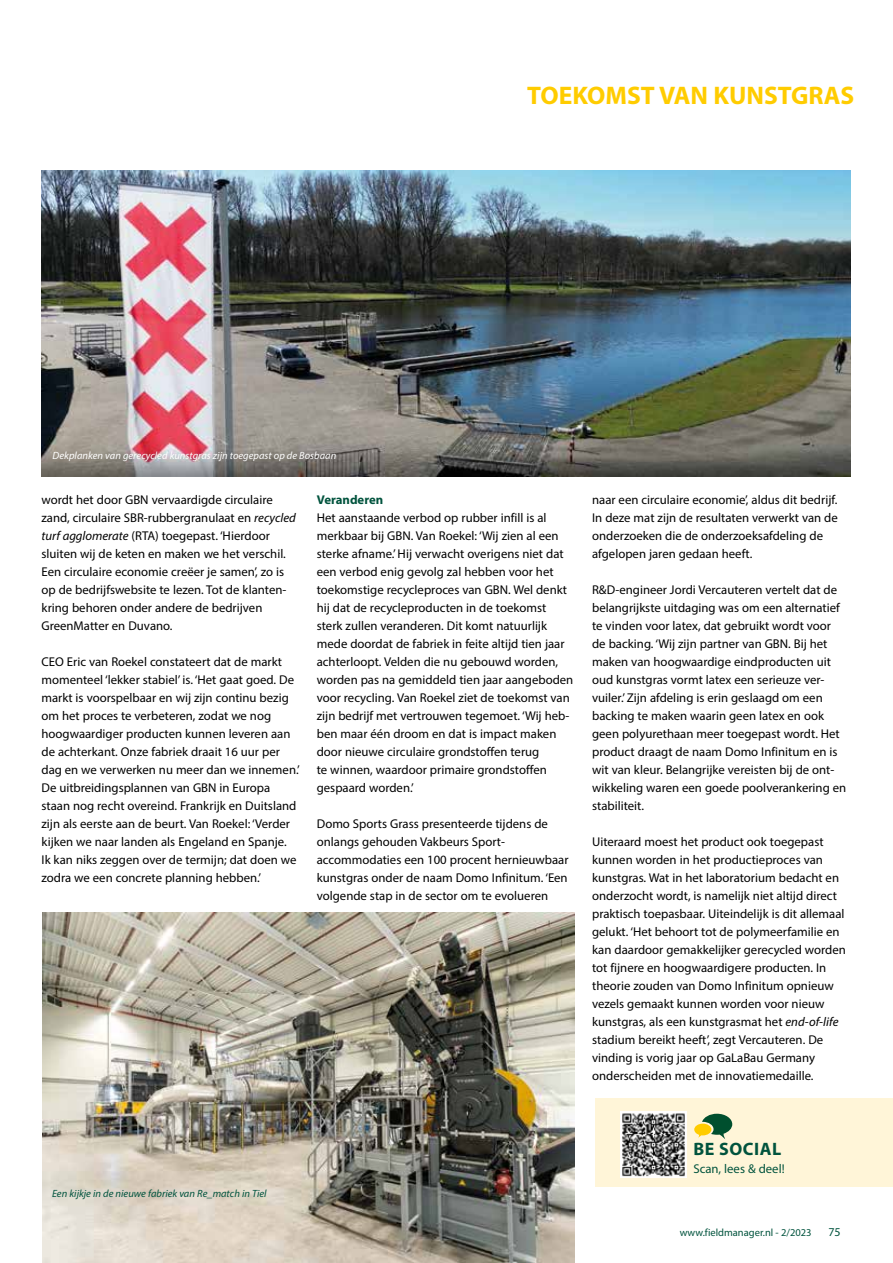
<style>
.page{position:relative;width:893px;height:1263px;background:#fff}
.page>*{position:absolute;margin:0;border:0;box-sizing:border-box;transform-origin:0 0}
.t1{font:700 25.5px "Myriad Pro";color:#fc0}
.t2{font:700 18px "Myriad Pro";letter-spacing:.03em;color:#00533d}
.t3{font:12.75px/18px "Myriad Pro";color:#000}
.t4{font:12.75px "Myriad Pro";color:#00533d}
.t5{font:700 12.75px "Myriad Pro";color:#00533d}
.t6{font:12px "Myriad Pro";color:#00533d}
.t7{font:italic 10.5px "Myriad Pro";color:#fff}
.t8{font:italic 10.5px "Myriad Pro";color:#00533d}
.t9{font:10.5px "Myriad Pro";color:#00533d}
.s1{font-style:italic}
</style>
<div class="page">
<img style="left:41px;top:170px;width:809px;height:307px">
<img style="left:43px;top:912px;width:531px;height:351px">
<div style="left:595px;top:1098px;width:298px;height:89px;background:#fff5d8"></div>
<img style="left:621px;top:1111px;width:65px;height:66px">
<svg style="left:694px;top:1114px;width:38px;height:25px"></svg>
<p class="t7" style="left:53px;top:449px;width:285px">Dekplanken van gerecycled kunstgras zijn toegepast op de Bosbaan</p>
<h1 class="t1" style="left:527px;top:78px;width:328px">TOEKOMST VAN KUNSTGRAS</h1>
<p class="t3" style="left:41px;top:491px;width:256px">wordt het door GBN vervaardigde circulaire zand, circulaire SBR-rubbergranulaat en <span class="s1">recycled turf agglomerate</span> (RTA) toegepast. ‘Hierdoor sluiten wij de keten en maken we het verschil.<br>Een circulaire economie creëer je samen’, zo is op de bedrijfswebsite te lezen. Tot de klanten&shy;kring behoren onder andere de bedrijven GreenMatter en Duvano.</p>
<p class="t3" style="left:41px;top:653px;width:260px">CEO Eric van Roekel constateert dat de markt momenteel ‘lekker stabiel’ is. ‘Het gaat goed. De markt is voorspelbaar en wij zijn continu bezig om het proces te verbeteren, zodat we nog hoogwaardiger producten kunnen leveren aan de achterkant. Onze fabriek draait 16 uur per dag en we verwerken nu meer dan we innemen.’ De uitbreidingsplannen van GBN in Europa staan nog recht overeind. Frankrijk en Duitsland zijn als eerste aan de beurt. Van Roekel: ‘Verder kijken we naar landen als Engeland en Spanje.<br>Ik kan niks zeggen over de termijn; dat doen we zodra we een concrete planning hebben.’</p>
<p class="t5" style="left:317px;top:491px;width:68px">Veranderen</p>
<p class="t3" style="left:317px;top:509px;width:258px">Het aanstaande verbod op rubber infill is al merkbaar bij GBN. Van Roekel: ‘Wij zien al een sterke afname.’ Hij verwacht overigens niet dat een verbod enig gevolg zal hebben voor het toekomstige recycleproces van GBN. Wel denkt hij dat de recycleproducten in de toekomst sterk zullen veranderen. Dit komt natuurlijk mede doordat de fabriek in feite altijd tien jaar achterloopt. Velden die nu gebouwd worden, worden pas na gemiddeld tien jaar aangeboden voor recycling. Van Roekel ziet de toekomst van zijn bedrijf met vertrouwen tegemoet. ‘Wij heb&shy;ben maar één droom en dat is impact maken door nieuwe circulaire grondstoffen terug<br>te winnen, waardoor primaire grondstoffen gespaard worden.’</p>
<p class="t3" style="left:317px;top:815px;width:253px">Domo Sports Grass presenteerde tijdens de onlangs gehouden Vakbeurs Sport&shy;accommodaties een 100 procent hernieuwbaar kunstgras onder de naam Domo Infinitum. ‘Een volgende stap in de sector om te evolueren</p>
<p class="t3" style="left:592px;top:491px;width:247px">naar een circulaire economie’, aldus dit bedrijf.<br>In deze mat zijn de resultaten verwerkt van de onderzoeken die de onderzoeksafdeling de afgelopen jaren gedaan heeft.</p>
<p class="t3" style="left:592px;top:581px;width:256px">R&amp;D-engineer Jordi Vercauteren vertelt dat de belangrijkste uitdaging was om een alternatief te vinden voor latex, dat gebruikt wordt voor de backing. ‘Wij zijn partner van GBN. Bij het maken van hoogwaardige eindproducten uit oud kunstgras vormt latex een serieuze ver&shy;vuiler.’ Zijn afdeling is erin geslaagd om een backing te maken waarin geen latex en ook geen polyurethaan meer toegepast wordt. Het product draagt de naam Domo Infinitum en is wit van kleur. Belangrijke vereisten bij de ont&shy;wikkeling waren een goede poolverankering en stabiliteit.</p>
<p class="t3" style="left:592px;top:833px;width:255px">Uiteraard moest het product ook toegepast kunnen worden in het productieproces van kunstgras. Wat in het laboratorium bedacht en onderzocht wordt, is namelijk niet altijd direct praktisch toepasbaar. Uiteindelijk is dit allemaal gelukt. ‘Het behoort tot de polymeerfamilie en kan daardoor gemakkelijker gerecycled worden tot fijnere en hoogwaardigere producten. In theorie zouden van Domo Infinitum opnieuw vezels gemaakt kunnen worden voor nieuw kunstgras, als een kunstgrasmat het <span class="s1">end-of-life </span>stadium bereikt heeft’, zegt Vercauteren. De vinding is vorig jaar op GaLaBau Germany onderscheiden met de innovatiemedaille.</p>
<p class="t8" style="left:52px;top:1187px;width:216px">Een kijkje in de nieuwe fabriek van Re_match in Tiel</p>
<h2 class="t2" style="left:693px;top:1137px;width:89px">BE SOCIAL</h2>
<p class="t4" style="left:693px;top:1161px;width:93px">Scan, lees &amp; deel!</p>
<p class="t9" style="left:680px;top:1226px;width:133px">www.fieldmanager.nl - 2/2023</p>
<p class="t6" style="left:828px;top:1224px;width:14px">75</p>
</div>
